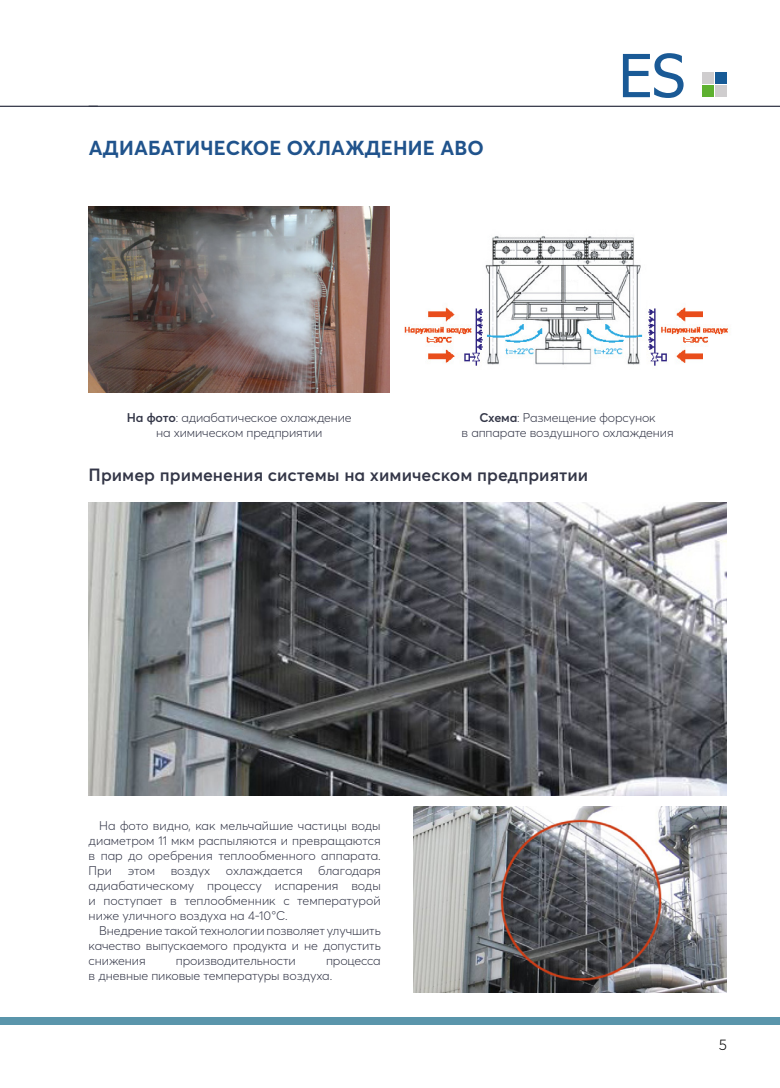
<style>
.page{position:relative;width:780px;height:1088px;background:#fff}
.page>*{position:absolute;margin:0;border:0;box-sizing:border-box;transform-origin:0 0}
.t1{font:700 20px "Averta CY";letter-spacing:.01em;color:#20538c}
.t2{font:600 17.5px "Averta CY";color:#333647}
.t3{font:300 15px "Averta CY";color:#000}
.t4{font:300 12.5px/15px "Averta CY";letter-spacing:-.01em;color:#333647;text-align:justify}
.s1{font-weight:600}
</style>
<div class="page">
<div style="left:715px;top:72px;width:11px;height:11px;background:#175b96"></div>
<div style="left:701px;top:85px;width:12px;height:12px;background:#5eb130"></div>
<div style="left:701px;top:72px;width:12px;height:11px;background:#cfcdce"></div>
<div style="left:715px;top:85px;width:11px;height:12px;background:#cfcdce"></div>
<svg style="left:623px;top:53px;width:60px;height:45px"></svg>
<hr style="left:0;top:106px;width:98px;height:1px;background:#333647">
<hr style="left:89px;top:106px;width:691px;height:1px;background:#333647">
<div style="left:0;top:1017px;width:780px;height:7px;background:#5a95ab"></div>
<img style="left:89px;top:206px;width:301px;height:186px">
<img style="left:404px;top:236px;width:324px;height:130px">
<img style="left:413px;top:806px;width:313px;height:187px">
<img style="left:89px;top:502px;width:637px;height:293px">
<h1 class="t1" style="left:89px;top:134px;width:396px">АДИАБАТИЧЕСКОЕ ОХЛАЖДЕНИЕ АВО</h1>
<p class="t4" style="left:127px;top:409px;width:226px;text-align:center"><span class="s1">На фото</span>: адиабатическое охлаждение на химическом предприятии</p>
<p class="t4" style="left:461px;top:409px;width:214px;text-align:center"><span class="s1">Схема</span>: Размещение форсунок<br>в аппарате воздушного охлаждения</p>
<h2 class="t2" style="left:89px;top:463px;width:501px">Пример применения системы на химическом предприятии</h2>
<p class="t4" style="left:89px;top:817px;width:293px;text-indent:11px">На фото видно, как мельчайшие частицы воды диаметром 11 мкм распыляются и превращаются в пар до оребрения теплообменного аппарата.<br>При</p>
<p class="t4" style="left:89px;top:862px;width:293px;text-indent:137px">охлаждается благодаря адиабатическому процессу испарения воды и поступает в теплообменник с температурой ниже уличного воздуха на 4-10°C.</p>
<p class="t4" style="left:89px;top:922px;width:293px;text-indent:11px">Внедрение такой технологии позволяет улучшить качество выпускаемого продукта и не допустить снижения</p>
<p class="t4" style="left:128px;top:862px;width:29px">этом</p>
<p class="t4" style="left:171px;top:862px;width:41px">воздух</p>
<p class="t4" style="left:89px;top:952px;width:293px;text-indent:237px">процесса в дневные пиковые температуры воздуха.</p>
<p class="t4" style="left:176px;top:952px;width:121px">производительности</p>
<p class="t3" style="left:718px;top:1034px;width:10px">5</p>
</div>
